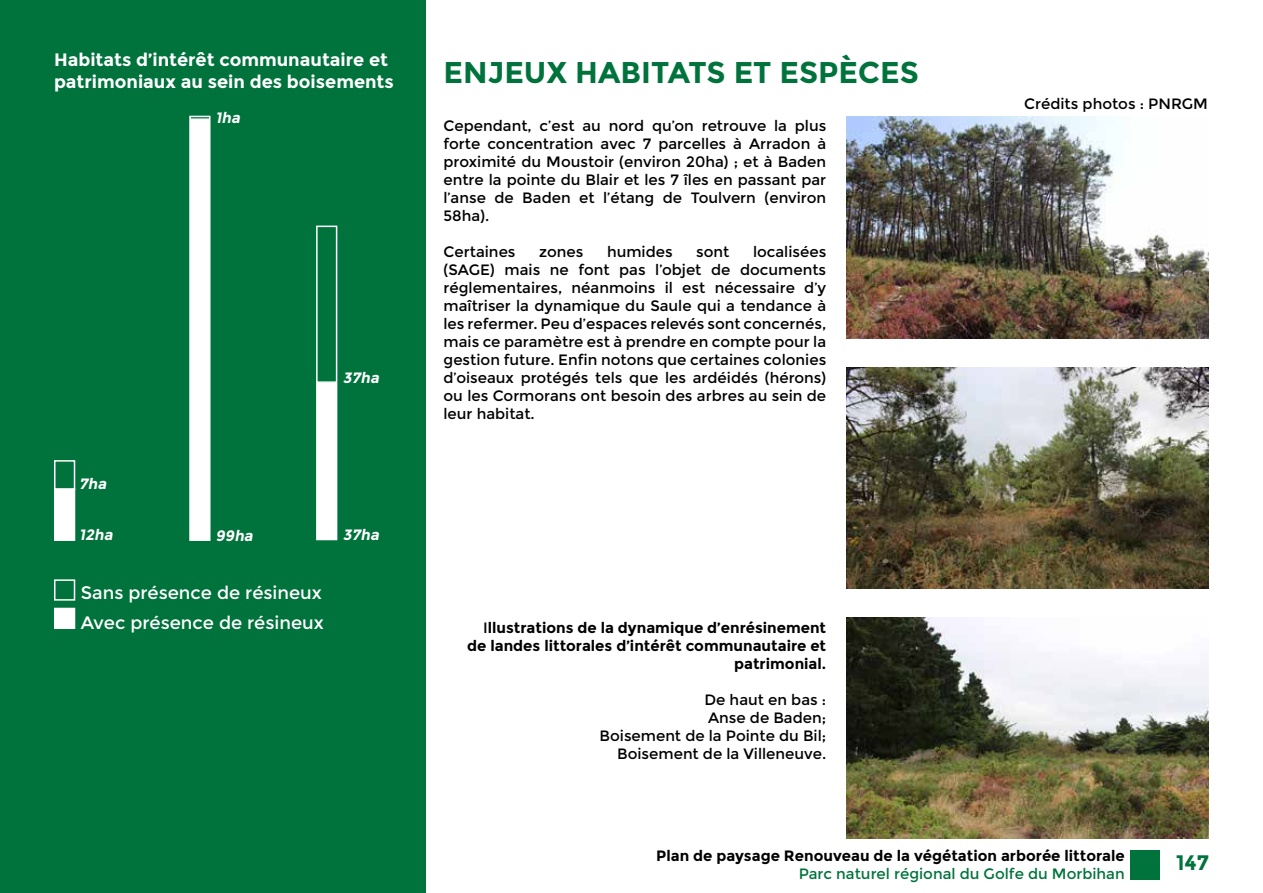
<style>
.page{position:relative;width:1263px;height:893px;background:#fff}
.page>*{position:absolute;margin:0;border:0;box-sizing:border-box;transform-origin:0 0}
.t1{font:700 30px "Montserrat";color:#00733c}
.t2{font:700 21px "Montserrat";color:#00733c}
.t3{font:700 18px/21.6px "Montserrat";color:#fff}
.t4{font:18px/30.5px "Montserrat";color:#fff}
.t5{font:15px/18px "Montserrat";color:#000;text-align:justify}
.t6{font:700 15px/18px "Montserrat";color:#000;text-align:right}
.t7{font:15px "Montserrat";color:#00733c}
.t8{font:italic 700 15px "Montserrat";color:#fff}
.s1{font-weight:400}
</style>
<div class="page">
<div style="left:1130px;top:850px;width:30px;height:29px;background:#00733c"></div>
<div style="left:0;top:1px;width:425px;height:892px;background:#00733c"></div>
<div style="left:54px;top:488px;width:21px;height:53px;background:#fff"></div>
<div style="left:54px;top:460px;width:21px;height:30px;border:2px solid #fff"></div>
<div style="left:316px;top:383px;width:21px;height:157px;background:#fff;border:2px solid #fff"></div>
<div style="left:316px;top:226px;width:21px;height:157px;border:2px solid #fff"></div>
<div style="left:189px;top:120px;width:21px;height:421px;background:#fff;border:2px solid #fff"></div>
<div style="left:189px;top:116px;width:21px;height:4px;border:2px solid #fff"></div>
<div style="left:54px;top:579px;width:21px;height:22px;border:2px solid #fff"></div>
<div style="left:54px;top:608px;width:21px;height:21px;background:#fff"></div>
<img style="left:846px;top:117px;width:362px;height:221px">
<img style="left:846px;top:367px;width:362px;height:221px">
<img style="left:846px;top:618px;width:362px;height:221px">
<p class="t3" style="left:54px;top:49px;width:341px">Habitats d’intérêt communautaire et patrimoniaux au sein des boisements</p>
<p class="t8" style="left:215px;top:109px;width:29px">1ha</p>
<p class="t8" style="left:343px;top:369px;width:41px">37ha</p>
<p class="t8" style="left:79px;top:475px;width:32px">7ha</p>
<p class="t8" style="left:79px;top:526px;width:38px">12ha</p>
<p class="t8" style="left:215px;top:527px;width:42px">99ha</p>
<p class="t4" style="left:81px;top:577px;width:245px">Sans présence de résineux<br>Avec présence de résineux</p>
<p class="t8" style="left:343px;top:526px;width:41px">37ha</p>
<h1 class="t1" style="left:443px;top:55px;width:477px">ENJEUX HABITATS ET ESPÈCES</h1>
<p class="t5" style="left:443px;top:117px;width:384px">Cependant, c’est au nord qu’on retrouve la plus forte concentration avec 7 parcelles à Arradon à proximité du Moustoir (environ 20ha) ; et à Baden entre la pointe du Blair et les 7 îles en passant par l’anse de Baden et l’étang de Toulvern (environ 58ha).</p>
<p class="t5" style="left:443px;top:243px;width:73px">Certaines</p>
<p class="t5" style="left:539px;top:243px;width:46px">zones</p>
<p class="t5" style="left:607px;top:243px;width:67px">humides</p>
<p class="t5" style="left:696px;top:243px;width:35px">sont</p>
<p class="t5" style="left:443px;top:243px;width:384px;text-indent:309px">localisées (SAGE) mais ne font pas l’objet de documents réglementaires, néanmoins il est nécessaire d’y maîtriser la dynamique du Saule qui a tendance à les refermer. Peu d’espaces relevés sont concernés, mais ce paramètre est à prendre en compte pour la gestion future. Enfin notons que certaines colonies d’oiseaux protégés tels que les ardéidés (hérons) ou les Cormorans ont besoin des arbres au sein de leur habitat.</p>
<p class="t6" style="left:467px;top:619px;width:361px"><span class="s1">I</span>llustrations de la dynamique d’enrésinement de landes littorales d’intérêt communautaire et patrimonial.</p>
<p class="t5" style="left:599px;top:691px;width:228px;text-align:right">De haut en bas :<br>Anse de Baden;<br>Boisement de la Pointe du Bil;<br>Boisement de la Villeneuve.</p>
<p class="t5" style="left:1024px;top:95px;width:185px">Crédits photos : PNRGM</p>
<p class="t6" style="left:656px;top:847px;width:470px">Plan de paysage Renouveau de la végétation arborée littorale</p>
<p class="t7" style="left:799px;top:865px;width:328px">Parc naturel régional du Golfe du Morbihan</p>
<h2 class="t2" style="left:1176px;top:850px;width:34px">147</h2>
</div>
